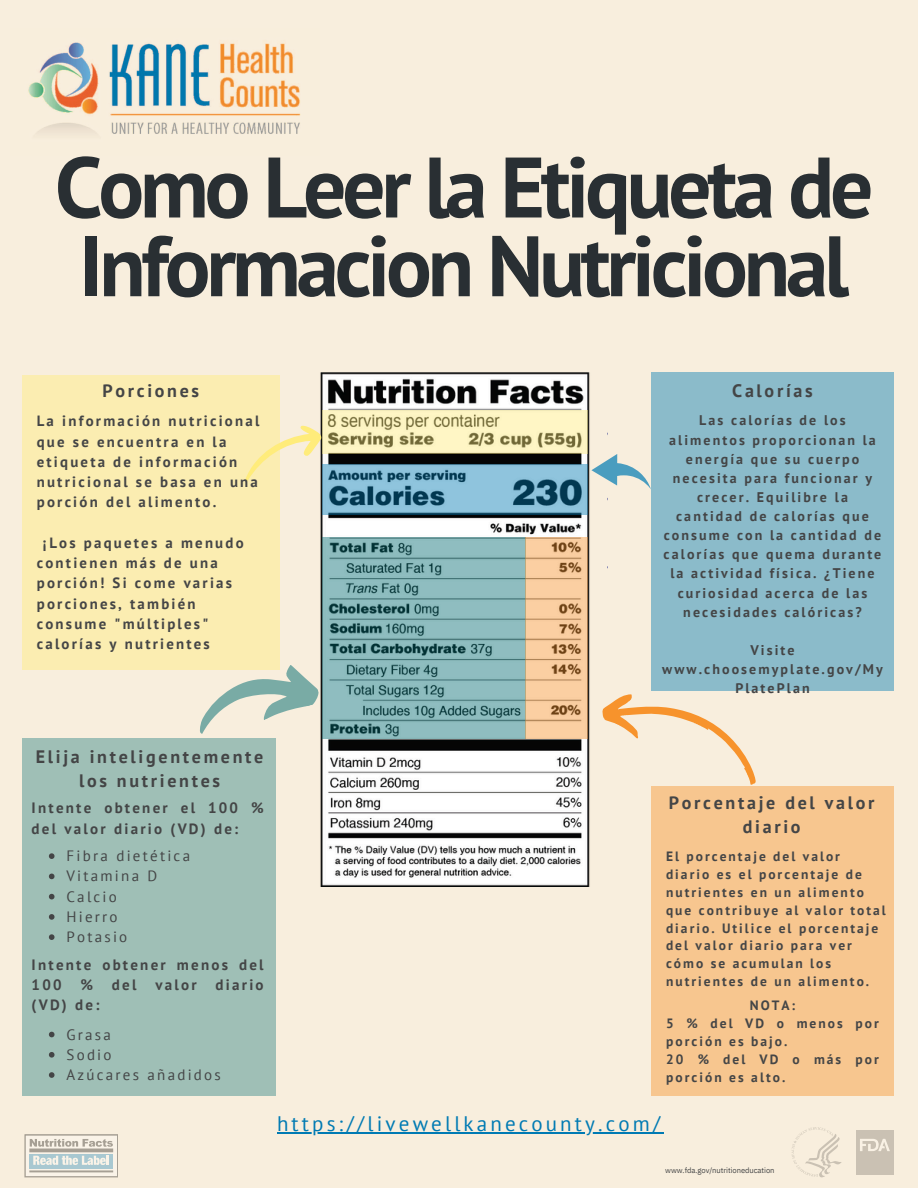
<style>
.page{position:relative;width:918px;height:1188px;background:#f8eedd}
.page>*{position:absolute;margin:0;border:0;box-sizing:border-box;transform-origin:0 0}
.t1{font:700 85.65px/78.8px "PT Sans";letter-spacing:-.05em;color:#292f33}
.t2{font:21px "PT Sans";letter-spacing:.15em;color:#007ab3}
.t3{font:700 18px/24.8px "PT Sans";letter-spacing:.15em;color:#444546;text-align:center}
.t4{font:700 15px/20.2px "PT Sans";letter-spacing:.15em;color:#444546}
.t5{font:15px "PT Sans";letter-spacing:.15em;color:#444546}
.t6{font:700 14.85px/20.2px "PT Sans";letter-spacing:.15em;color:#444546}
.t7{font:700 13.95px/19.2px "PT Sans";letter-spacing:.15em;color:#444546;text-align:center}
.t8{font:700 13.5px/18px "PT Sans";letter-spacing:.15em;color:#444546}
.t9{font:7.65px "IBM Plex Sans";letter-spacing:-.01em;color:#444546}
</style>
<div class="page">
<img style="left:320px;top:372px;width:270px;height:514px">
<svg style="left:322px;top:537px;width:204px;height:202px;background:#7baaac"></svg>
<div style="left:22px;top:375px;width:258px;height:295px;background:#fbedb1"></div>
<svg style="left:526px;top:537px;width:62px;height:202px;background:#eabe91"></svg>
<svg style="left:322px;top:464px;width:266px;height:51px;background:#689eb7"></svg>
<svg style="left:322px;top:411px;width:266px;height:43px;background:#e1d9a8"></svg>
<div style="left:22px;top:739px;width:253px;height:357px;background:#9fbfb6"></div>
<div style="left:651px;top:786px;width:243px;height:310px;background:#f7c68f"></div>
<div style="left:651px;top:372px;width:243px;height:319px;background:#8bbbca"></div>
<img style="left:28px;top:42px;width:273px;height:92px">
<svg style="left:602px;top:694px;width:154px;height:91px"></svg>
<svg style="left:591px;top:454px;width:60px;height:35px"></svg>
<svg style="left:189px;top:659px;width:133px;height:81px"></svg>
<svg style="left:245px;top:426px;width:77px;height:56px"></svg>
<svg style="left:49px;top:853px;width:6px;height:6px"></svg>
<svg style="left:49px;top:874px;width:6px;height:5px"></svg>
<svg style="left:49px;top:894px;width:6px;height:5px"></svg>
<svg style="left:49px;top:914px;width:6px;height:6px"></svg>
<svg style="left:49px;top:934px;width:6px;height:6px"></svg>
<svg style="left:49px;top:1032px;width:6px;height:5px"></svg>
<svg style="left:49px;top:1052px;width:6px;height:6px"></svg>
<svg style="left:49px;top:1072px;width:6px;height:6px"></svg>
<hr style="left:277px;top:1132px;width:387px;height:1px;background:#007ab3">
<div style="left:25px;top:1135px;width:92px;height:42px;background:linear-gradient(to right,#faf3e8,#faf3e8)"></div>
<div style="left:29px;top:1154px;width:84px;height:15px;background:#a8c8d1"></div>
<svg style="left:27px;top:1137px;width:89px;height:28px"></svg>
<hr style="left:29px;top:1170px;width:84px;height:2px;background:#000">
<svg style="left:792px;top:1127px;width:50px;height:51px"></svg>
<div style="left:856px;top:1130px;width:37px;height:44px;background:#cac1b3"></div>
<svg style="left:860px;top:1139px;width:30px;height:12px"></svg>
<h1 class="t1" style="left:55px;top:146px;width:820px">Como Leer la Etiqueta de<br>Informacion Nutricional</h1>
<p class="t3" style="left:102px;top:378px;width:98px">Porciones</p>
<p class="t3" style="left:732px;top:378px;width:82px">Calorías</p>
<h3 class="t6" style="left:37px;top:411px;width:224px">La información nutricional que se encuentra en la etiqueta de información nutricional se basa en una porción del alimento.</h3>
<h3 class="t6" style="left:37px;top:532px;width:208px;text-indent:6px">¡Los paquetes a menudo contienen más de una porción! Si come varias porciones, también consume "múltiples" calorías y nutrientes</h3>
<h4 class="t7" style="left:664px;top:411px;width:219px">Las calorías de los alimentos proporcionan la energía que su cuerpo necesita para funcionar y crecer. Equilibre la cantidad de calorías que consume con la cantidad de calorías que quema durante la actividad física. ¿Tiene curiosidad acerca de las necesidades calóricas?</h4>
<h4 class="t7" style="left:662px;top:640px;width:222px">Visite www.choosemyplate.gov/My<br>PlatePlan</h4>
<h4 class="t3" style="left:36px;top:744px;width:229px">Elija inteligentemente los nutrientes</h4>
<h4 class="t4" style="left:32px;top:798px;width:234px">Intente obtener el 100 % del valor diario (VD) de:</h4>
<p class="t5" style="left:67px;top:846px;width:125px">Fibra dietética</p>
<p class="t5" style="left:67px;top:866px;width:92px">Vitamina D</p>
<p class="t5" style="left:67px;top:886px;width:52px">Calcio</p>
<h3 class="t5" style="left:67px;top:907px;width:53px">Hierro</h3>
<h4 class="t5" style="left:67px;top:927px;width:62px">Potasio</h4>
<p class="t4" style="left:32px;top:954px;width:234px">Intente obtener menos del<br>100</p>
<p class="t4" style="left:80px;top:974px;width:14px">%</p>
<p class="t4" style="left:112px;top:974px;width:26px">del</p>
<p class="t4" style="left:155px;top:974px;width:43px">valor</p>
<p class="t4" style="left:216px;top:974px;width:50px">diario</p>
<p class="t4" style="left:32px;top:995px;width:69px">(VD) de:</p>
<p class="t5" style="left:67px;top:1024px;width:46px">Grasa</p>
<p class="t5" style="left:67px;top:1045px;width:47px">Sodio</p>
<p class="t5" style="left:67px;top:1065px;width:156px">Azúcares añadidos</p>
<p class="t3" style="left:669px;top:790px;width:207px">Porcentaje del valor diario</p>
<h4 class="t8" style="left:666px;top:847px;width:221px">El porcentaje del valor diario es el porcentaje de nutrientes en un alimento que contribuye al valor total diario. Utilice el porcentaje del valor diario para ver cómo se acumulan los nutrientes de un alimento.</h4>
<p class="t8" style="left:666px;top:996px;width:214px;text-indent:84px">NOTA:<br>5 % del VD o menos por porción es bajo.<br>20 % del VD o más por porción es alto.</p>
<p class="t2" style="left:277px;top:1110px;width:385px">https://livewellkanecounty.com/</p>
<h3 class="t9" style="left:665px;top:1166px;width:111px">www.fda.gov/nutritioneducation</h3>
</div>
